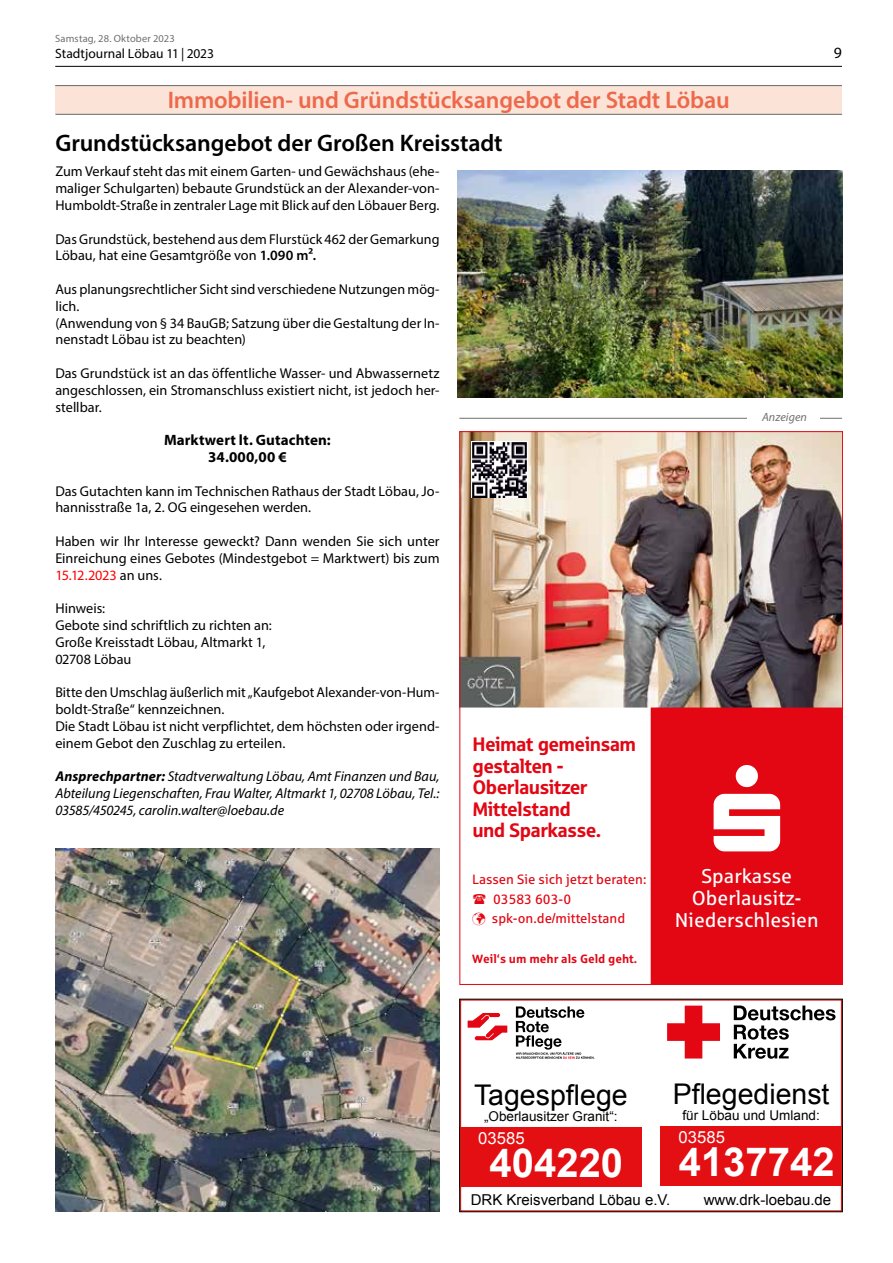
<style>
.page{position:relative;width:893px;height:1263px;background:#fff}
.page>*{position:absolute;margin:0;border:0;box-sizing:border-box;transform-origin:0 0}
.t1{font:700 40.05px "Arial";color:#fff}
.t2{font:28.5px "Arial";color:#000}
.t3{font:600 24px "Myriad Pro";letter-spacing:-.005em;color:#ed694b}
.t4{font:600 24px "Myriad Pro";letter-spacing:-.005em;color:#000}
.t5{font:19.95px/21.9px "Sparkasse Rg";color:#fff;text-align:center}
.t6{font:19.5px/21.5px "Sparkasse Head";color:#e30613}
.t7{font:16.65px "Arial";color:#fff}
.t8{font:15.75px "Myriad Pro";color:#000}
.t9{font:15px "Arial";color:#000}
.t10{font:700 15px/16.8px "Myriad Pro";letter-spacing:.01em;color:#000;text-align:center}
.t11{font:14.25px/16.8px "Myriad Pro";color:#000}
.t12{font:italic 14.25px/16.8px "Myriad Pro";color:#000;text-align:justify}
.t13{font:13.5px/19.5px "Sparkasse Rg";color:#e30613}
.t14{font:13.5px "Arial";color:#000}
.t15{font:13.5px "Myriad Pro";color:#000}
.t16{font:700 12px "Sparkasse Rg";color:#e30613}
.t17{font:italic 12px "Myriad Pro";letter-spacing:.01em;color:#706f6f}
.t18{font:10.5px "Myriad Pro";letter-spacing:.015em;color:#706f6f}
.s1{font-weight:600}
.s2{color:#f00}
.s3{font-weight:700}
</style>
<div class="page">
<hr style="left:55px;top:66px;width:787px;height:1px;background:#000">
<hr style="left:459px;top:418px;width:383px;height:1px;background:#706f6f">
<div style="left:747px;top:408px;width:73px;height:18px;background:#fff"></div>
<img style="left:458px;top:170px;width:384px;height:228px">
<img style="left:55px;top:848px;width:385px;height:364px">
<svg style="left:667px;top:1005px;width:53px;height:53px"></svg>
<svg style="left:734px;top:1005px;width:101px;height:54px"></svg>
<div style="left:660px;top:1126px;width:182px;height:59px;background:#e30f13"></div>
<div style="left:460px;top:1127px;width:182px;height:59px;background:#e30f13"></div>
<svg style="left:516px;top:1006px;width:78px;height:53px"></svg>
<svg style="left:468px;top:1013px;width:39px;height:27px"></svg>
<img style="left:462px;top:434px;width:378px;height:274px">
<div style="left:651px;top:708px;width:191px;height:276px;background:#e30613"></div>
<img style="left:471px;top:442px;width:56px;height:56px">
<div style="left:55px;top:85px;width:787px;height:29px;background:#fce3d7"></div>
<hr style="left:55px;top:85px;width:787px;height:1px;background:#706f6f">
<hr style="left:55px;top:114px;width:787px;height:1px;background:#706f6f">
<p class="t18" style="left:55px;top:32px;width:121px">Samstag, 28. Oktober 2023</p>
<p class="t15" style="left:55px;top:45px;width:160px">Stadtjournal Löbau 11 | 2023</p>
<h3 class="t3" style="left:168px;top:85px;width:564px">Immobilien- und Gründstücksangebot der Stadt Löbau</h3>
<h3 class="t4" style="left:55px;top:128px;width:449px">Grundstücksangebot der Großen Kreisstadt</h3>
<p class="t11" style="left:55px;top:163px;width:386px;text-align:justify">Zum Verkauf steht das mit einem Garten- und Gewächshaus (ehe&shy;maliger Schulgarten) bebaute Grundstück an der Alexander-von-Humboldt-Straße in zentraler Lage mit Blick auf den Löbauer Berg.</p>
<p class="t11" style="left:55px;top:230px;width:386px">Das Grundstück, bestehend aus dem Flurstück 462 der Gemarkung<br>Löbau, hat eine Gesamtgröße von <span class="s1">1.090 m².</span></p>
<p class="t11" style="left:55px;top:281px;width:386px">Aus planungsrechtlicher Sicht sind verschiedene Nutzungen mög&shy;lich.<br>(Anwendung von § 34 BauGB; Satzung über die Gestaltung der In&shy;nenstadt Löbau ist zu beachten)</p>
<p class="t11" style="left:55px;top:365px;width:386px;text-align:justify">Das Grundstück ist an das öffentliche Wasser- und Abwassernetz angeschlossen, ein Stromanschluss existiert nicht, ist jedoch her&shy;stellbar.</p>
<p class="t10" style="left:164px;top:431px;width:168px">Marktwert lt. Gutachten:<br>34.000,00 €</p>
<p class="t11" style="left:55px;top:482px;width:386px">Das Gutachten kann im Technischen Rathaus der Stadt Löbau, Jo&shy;hannisstraße 1a, 2. OG eingesehen werden.</p>
<p class="t11" style="left:55px;top:533px;width:386px;text-align:justify">Haben wir Ihr Interesse geweckt? Dann wenden Sie sich unter Einreichung eines Gebotes (Mindestgebot = Marktwert) bis zum <span class="s2">15.12.2023</span> an uns.</p>
<p class="t11" style="left:55px;top:600px;width:218px">Hinweis:<br>Gebote sind schriftlich zu richten an:<br>Große Kreisstadt Löbau, Altmarkt 1,<br>02708 Löbau</p>
<p class="t11" style="left:55px;top:684px;width:386px">Bitte den Umschlag äußerlich mit „Kaufgebot Alexander-von-Hum&shy;boldt-Straße“ kennzeichnen.<br>Die Stadt Löbau ist nicht verpflichtet, dem höchsten oder irgend&shy;einem Gebot den Zuschlag zu erteilen.</p>
<p class="t12" style="left:55px;top:768px;width:386px"><span class="s3">Ansprechpartner:</span> Stadtverwaltung Löbau, Amt Finanzen und Bau, Abteilung Liegenschaften, Frau Walter, Altmarkt 1, 02708 Löbau, Tel.:<br>03585/450245, carolin.walter@loebau.de</p>
<h3 class="t6" style="left:473px;top:733px;width:164px">Heimat gemeinsam gestalten -<br>Oberlausitzer<br>Mittelstand<br>und Sparkasse.</h3>
<p class="t17" style="left:762px;top:410px;width:46px">Anzeigen</p>
<p class="t13" style="left:493px;top:870px;width:155px;text-indent:-21px">Lassen Sie sich jetzt beraten:<br>03583 603-0</p>
<p class="t13" style="left:472px;top:908px;width:154px">✓ spk-on.de/mittelstand</p>
<p class="t16" style="left:472px;top:951px;width:166px">Weil‘s um mehr als Geld geht.</p>
<h3 class="t5" style="left:675px;top:865px;width:145px">Sparkasse<br>Oberlausitz-<br>Niederschlesien</h3>
<p class="t8" style="left:834px;top:43px;width:10px">9</p>
<h2 class="t2" style="left:673px;top:1075px;width:158px">Pflegedienst</h2>
<p class="t14" style="left:682px;top:1106px;width:139px">für Löbau und Umland:</p>
<p class="t7" style="left:679px;top:1126px;width:48px">03585</p>
<h1 class="t1" style="left:679px;top:1135px;width:157px">4137742</h1>
<h2 class="t2" style="left:474px;top:1076px;width:155px">Tagespflege</h2>
<p class="t14" style="left:484px;top:1107px;width:135px">„Oberlausitzer Granit“:</p>
<p class="t7" style="left:478px;top:1127px;width:48px">03585</p>
<h1 class="t1" style="left:490px;top:1136px;width:135px">404220</h1>
<p class="t9" style="left:471px;top:1189px;width:201px">DRK Kreisverband Löbau e.V.</p>
<p class="t9" style="left:704px;top:1189px;width:129px">www.drk-loebau.de</p>
</div>
